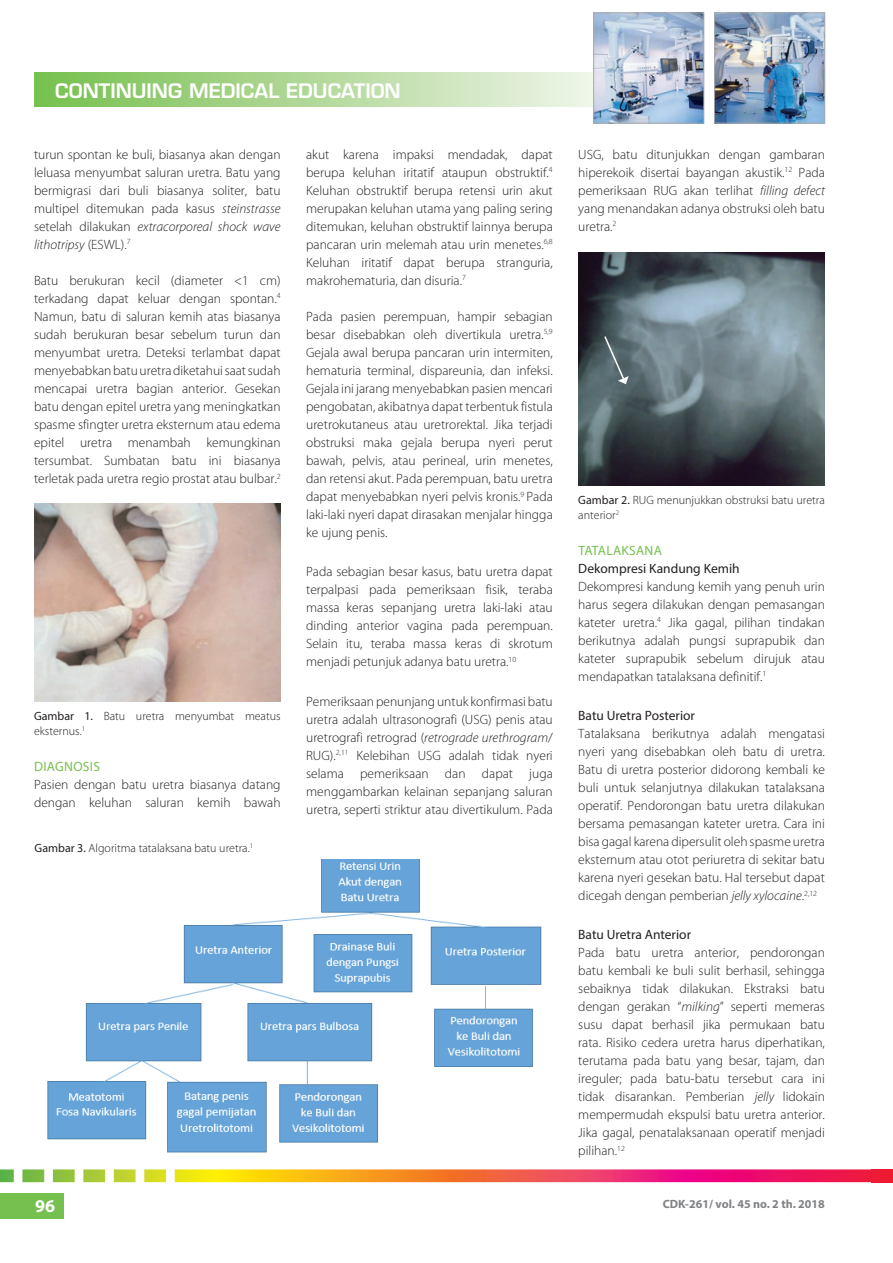
<style>
.page{position:relative;width:893px;height:1263px;background:#fff}
.page>*{position:absolute;margin:0;border:0;box-sizing:border-box;transform-origin:0 0}
.t1{font:600 19.5px "Eurostile LT Std";color:#fff}
.t2{font:700 18px "Myriad Pro";color:#fff}
.t3{font:300 13.5px/18px "Myriad Pro";color:#231f20;text-align:justify}
.t4{font:13.5px "Myriad Pro";color:#231f20}
.t5{font:13.5px "Myriad Pro";letter-spacing:.02em;color:#75c04e}
.t6{font:300 12px/14.4px "Myriad Pro";color:#231f20}
.t7{font:700 12px "Myriad Pro";color:#808285}
.s1{font-style:italic}
.s2{font-weight:400}
</style>
<div class="page">
<div style="left:0;top:1193px;width:64px;height:25px;background:#75c04e"></div>
<svg style="left:0;top:1169px;width:893px;height:13px;background:#e87d50"></svg>
<div style="left:34px;top:72px;width:619px;height:35px;background:linear-gradient(to right,#76bf4d,#fcfaf9)"></div>
<img style="left:716px;top:15px;width:107px;height:106px">
<div style="left:714px;top:13px;width:111px;height:110px;border:1px solid #a8a9ad"></div>
<img style="left:595px;top:15px;width:107px;height:106px">
<div style="left:593px;top:13px;width:111px;height:110px;border:1px solid #a8a9ad"></div>
<img style="left:34px;top:503px;width:247px;height:199px">
<img style="left:578px;top:252px;width:247px;height:234px">
<svg style="left:603px;top:335px;width:26px;height:49px"></svg>
<img style="left:47px;top:859px;width:495px;height:294px">
<h1 class="t1" style="left:55px;top:79px;width:347px">CONTINUING MEDICAL EDUCATION</h1>
<p class="t3" style="left:34px;top:146px;width:248px">turun spontan ke buli, biasanya akan dengan leluasa menyumbat saluran uretra. Batu yang bermigrasi dari buli biasanya soliter, batu multipel ditemukan pada kasus <span class="s1">steinstrasse </span>setelah dilakukan <span class="s1">extracorporeal shock wave lithotripsy</span> (ESWL).<sup>7</sup></p>
<p class="t3" style="left:34px;top:272px;width:248px">Batu berukuran kecil (diameter &lt;1 cm) terkadang dapat keluar dengan spontan.<sup>4<br></sup>Namun, batu di saluran kemih atas biasanya sudah berukuran besar sebelum turun dan menyumbat uretra. Deteksi terlambat dapat menyebabkan batu uretra diketahui saat sudah mencapai uretra bagian anterior. Gesekan batu dengan epitel uretra yang meningkatkan spasme sfingter uretra eksternum atau edema epitel uretra menambah kemungkinan tersumbat. Sumbatan batu ini biasanya terletak pada uretra regio prostat atau bulbar.<sup>2</sup></p>
<p class="t6" style="left:34px;top:709px;width:248px"><span class="s2">Gambar 1.</span> Batu uretra menyumbat meatus eksternus.<sup>1</sup></p>
<p class="t5" style="left:34px;top:758px;width:67px">DIAGNOSIS</p>
<p class="t3" style="left:34px;top:775px;width:248px">Pasien dengan batu uretra biasanya datang dengan keluhan saluran kemih bawah</p>
<p class="t6" style="left:35px;top:841px;width:220px"><span class="s2">Gambar 3.</span> Algoritma tatalaksana batu uretra.<sup>1</sup></p>
<p class="t3" style="left:306px;top:146px;width:248px">akut karena impaksi mendadak, dapat berupa keluhan iritatif ataupun obstruktif.<sup>4<br></sup>Keluhan obstruktif berupa retensi urin akut merupakan keluhan utama yang paling sering ditemukan, keluhan obstruktif lainnya berupa pancaran urin melemah atau urin menetes.<sup>6,8<br></sup>Keluhan iritatif dapat berupa stranguria, makrohematuria, dan disuria.<sup>7</sup></p>
<p class="t3" style="left:306px;top:308px;width:248px">Pada pasien perempuan, hampir sebagian besar disebabkan oleh divertikula uretra.<sup>5,9<br></sup>Gejala awal berupa pancaran urin intermiten, hematuria terminal, dispareunia, dan infeksi.<br>Gejala ini jarang menyebabkan pasien mencari pengobatan, akibatnya dapat terbentuk fistula uretrokutaneus atau uretrorektal. Jika terjadi obstruksi maka gejala berupa nyeri perut bawah, pelvis, atau perineal, urin menetes, dan retensi akut. Pada perempuan, batu uretra dapat menyebabkan nyeri pelvis kronis.<sup>9</sup> Pada laki-laki nyeri dapat dirasakan menjalar hingga ke ujung penis.</p>
<p class="t3" style="left:306px;top:563px;width:248px">Pada sebagian besar kasus, batu uretra dapat terpalpasi pada pemeriksaan fisik, teraba massa keras sepanjang uretra laki-laki atau dinding anterior vagina pada perempuan.<br>Selain itu, teraba massa keras di skrotum menjadi petunjuk adanya batu uretra.<sup>10</sup></p>
<p class="t3" style="left:306px;top:692px;width:248px">Pemeriksaan penunjang untuk konfirmasi batu uretra adalah ultrasonografi (USG) penis atau uretrografi retrograd (<span class="s1">retrograde urethrogram</span>/ RUG).<sup>2,11</sup> Kelebihan USG adalah tidak nyeri selama pemeriksaan dan dapat juga menggambarkan kelainan sepanjang saluran uretra, seperti striktur atau divertikulum. Pada</p>
<p class="t3" style="left:578px;top:146px;width:248px">USG, batu ditunjukkan dengan gambaran hiperekoik disertai bayangan akustik.<sup>12</sup> Pada pemeriksaan RUG akan terlihat <span class="s1">filling defect </span>yang menandakan adanya obstruksi oleh batu uretra.<sup>2</sup></p>
<p class="t6" style="left:578px;top:493px;width:248px"><span class="s2">Gambar 2.</span> RUG menunjukkan obstruksi batu uretra anterior<sup>2</sup></p>
<p class="t5" style="left:578px;top:542px;width:85px">TATALAKSANA</p>
<p class="t4" style="left:578px;top:560px;width:163px">Dekompresi Kandung Kemih</p>
<p class="t3" style="left:578px;top:578px;width:248px">Dekompresi kandung kemih yang penuh urin harus segera dilakukan dengan pemasangan kateter uretra.<sup>4</sup> Jika gagal, pilihan tindakan berikutnya adalah pungsi suprapubik dan kateter suprapubik sebelum dirujuk atau mendapatkan tatalaksana definitif.<sup>1</sup></p>
<p class="t4" style="left:578px;top:707px;width:118px">Batu Uretra Posterior</p>
<p class="t3" style="left:578px;top:725px;width:248px">Tatalaksana berikutnya adalah mengatasi nyeri yang disebabkan oleh batu di uretra.<br>Batu di uretra posterior didorong kembali ke buli untuk selanjutnya dilakukan tatalaksana operatif. Pendorongan batu uretra dilakukan bersama pemasangan kateter uretra. Cara ini bisa gagal karena dipersulit oleh spasme uretra eksternum atau otot periuretra di sekitar batu karena nyeri gesekan batu. Hal tersebut dapat dicegah dengan pemberian <span class="s1">jelly xylocaine</span>.<sup>2,12</sup></p>
<p class="t4" style="left:578px;top:926px;width:114px">Batu Uretra Anterior</p>
<p class="t3" style="left:578px;top:944px;width:248px">Pada batu uretra anterior, pendorongan batu kembali ke buli sulit berhasil, sehingga sebaiknya tidak dilakukan. Ekstraksi batu dengan gerakan “<span class="s1">milking</span>” seperti memeras susu dapat berhasil jika permukaan batu rata. Risiko cedera uretra harus diperhatikan, terutama pada batu yang besar, tajam, dan ireguler; pada batu-batu tersebut cara ini tidak disarankan. Pemberian <span class="s1">jelly</span> lidokain mempermudah ekspulsi batu uretra anterior.<br>Jika gagal, penatalaksanaan operatif menjadi pilihan.<sup>12</sup></p>
<h2 class="t2" style="left:35px;top:1194px;width:21px">96</h2>
<p class="t7" style="left:663px;top:1196px;width:164px">CDK-261/ vol. 45 no. 2 th. 2018</p>
</div>
